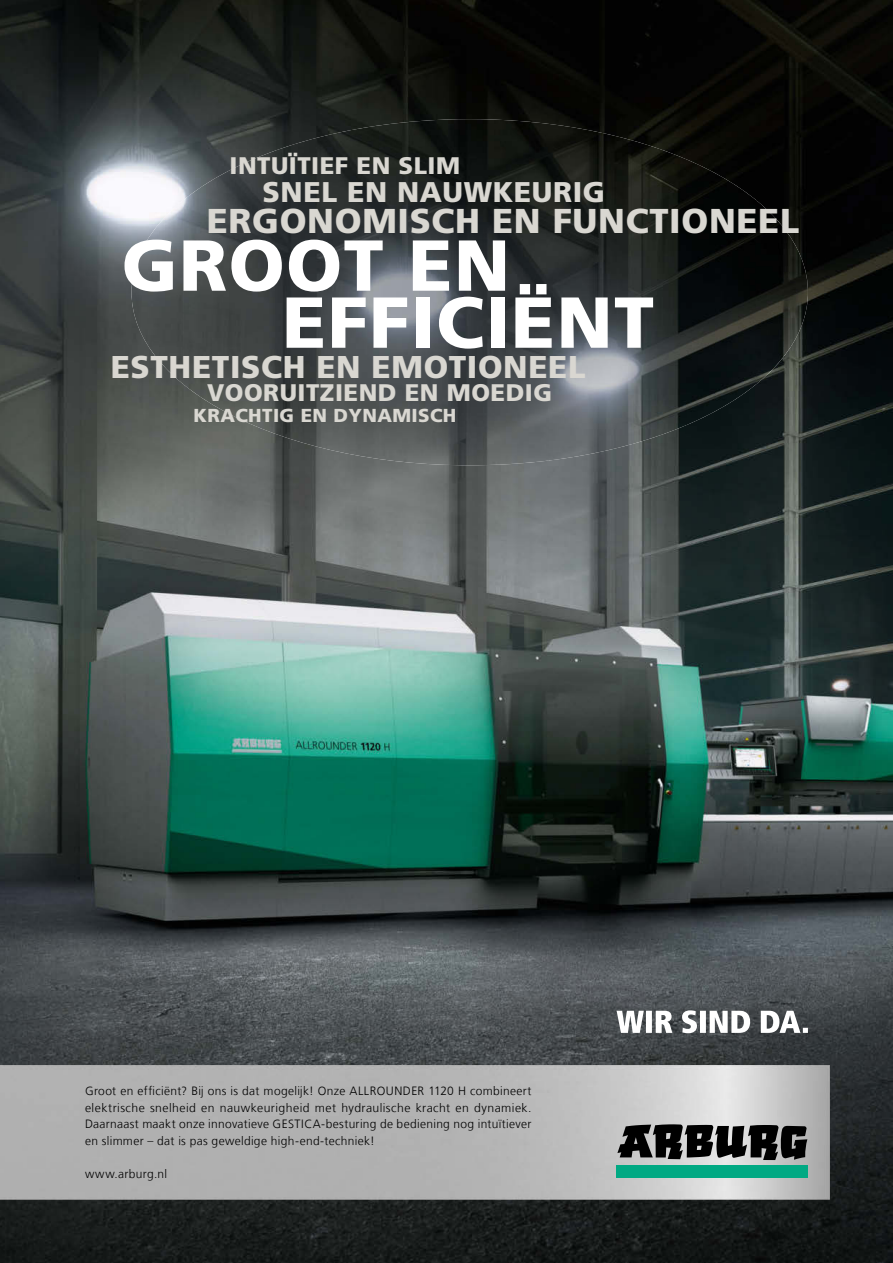
<style>
.page{position:relative;width:893px;height:1263px;background:#fff}
.page>*{position:absolute;margin:0;border:0;box-sizing:border-box;transform-origin:0 0}
.t1{font:900 72px/57px "Frutiger LT Com";letter-spacing:.02em;color:#fff}
.t2{font:900 34.5px "Frutiger LT Com";letter-spacing:.02em;color:#d9d7d1}
.t3{font:900 31.5px "Frutiger LT Com";letter-spacing:.02em;color:#d9d7d1}
.t4{font:900 28.5px "Frutiger LT Com";letter-spacing:.02em;color:#d9d7d1}
.t5{font:900 24px "Frutiger LT Com";letter-spacing:.02em;color:#d9d7d1}
.t6{font:900 18.75px "Frutiger LT Com";letter-spacing:.02em;color:#d9d7d1}
.t7{font:300 12px/16.5px "Frutiger LT Com";letter-spacing:.025em;color:#000;text-align:justify}
</style>
<div class="page">
<img style="left:0;top:0;width:893px;height:1263px">
<img style="left:183px;top:119px;width:365px;height:297px">
<img style="left:548px;top:124px;width:209px;height:337px">
<img style="left:132px;top:200px;width:52px;height:185px">
<img style="left:756px;top:200px;width:52px;height:184px">
<img style="left:232px;top:415px;width:316px;height:50px">
<img style="left:0;top:1065px;width:829px;height:134px">
<svg style="left:617px;top:1010px;width:191px;height:23px"></svg>
<svg style="left:617px;top:1124px;width:190px;height:36px;background:#444"></svg>
<div style="left:617px;top:1165px;width:191px;height:13px;background:#00a983"></div>
<h3 class="t5" style="left:230px;top:151px;width:232px">INTUÏTIEF EN SLIM</h3>
<h2 class="t2" style="left:207px;top:200px;width:594px">ERGONOMISCH EN FUNCTIONEEL</h2>
<h3 class="t4" style="left:263px;top:174px;width:344px">SNEL EN NAUWKEURIG</h3>
<h1 class="t1" style="left:282px;top:237px;width:373px;text-indent:-161px">GROOT EN<br>EFFICIËNT</h1>
<h3 class="t3" style="left:111px;top:348px;width:476px">ESTHETISCH EN EMOTIONEEL</h3>
<h3 class="t5" style="left:207px;top:378px;width:346px">VOORUITZIEND EN MOEDIG</h3>
<h3 class="t6" style="left:194px;top:404px;width:264px">KRACHTIG EN DYNAMISCH</h3>
<p class="t7" style="left:85px;top:1083px;width:448px">Groot en efficiënt? Bij ons is dat mogelijk! Onze ALLROUNDER 1120 H combineert elektrische snelheid en nauwkeurigheid met hydraulische kracht en dynamiek.<br>Daarnaast maakt onze innovatieve GESTICA-besturing de bediening nog intuïtiever en slimmer – dat is pas geweldige high-end-techniek!</p>
<p class="t7" style="left:85px;top:1165px;width:84px">www.arburg.nl</p>
</div>
